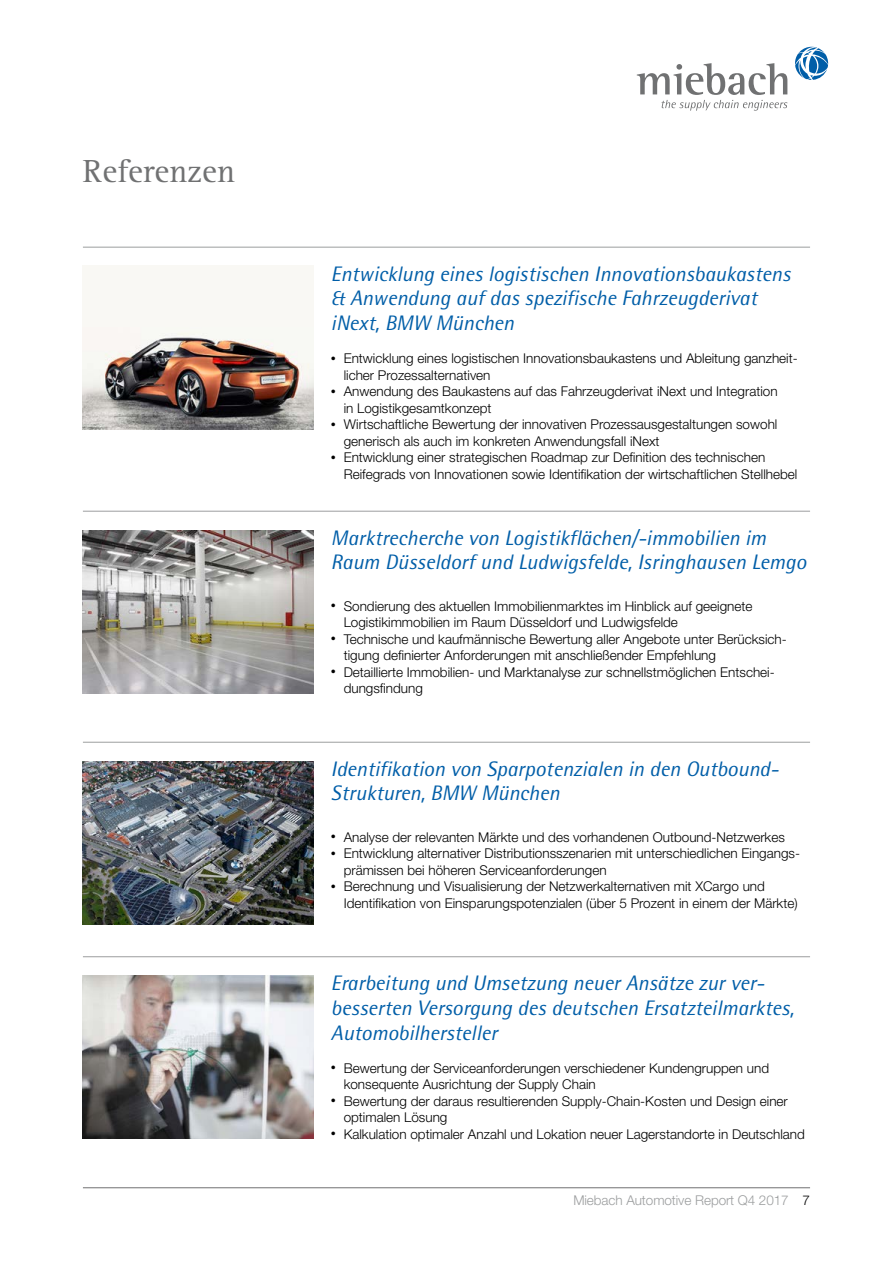
<style>
.page{position:relative;width:893px;height:1263px;background:#fff}
.page>*{position:absolute;margin:0;border:0;box-sizing:border-box;transform-origin:0 0}
.t1{font:33px "Rotis Serif Std";color:#707172}
.t2{font:italic 21px/24.8px "Rotis Semi Sans";color:#005ea8}
.t3{font:300 13.5px/16.5px "Helvetica Neue LT";color:#000}
.t4{font:300 13.5px "Helvetica Neue LT";letter-spacing:-.005em;color:#9c9e9f}
.s1{font-size:10.2px}
.s2{color:#000}
</style>
<div class="page">
<svg style="left:637px;top:63px;width:150px;height:48px"></svg>
<svg style="left:795px;top:47px;width:33px;height:33px"></svg>
<hr style="left:83px;top:1187px;width:727px;height:1px;background:#707172">
<hr style="left:83px;top:247px;width:727px;height:1px;background:#9c9e9f">
<hr style="left:83px;top:511px;width:727px;height:1px;background:#9c9e9f">
<hr style="left:83px;top:742px;width:727px;height:1px;background:#9c9e9f">
<hr style="left:83px;top:956px;width:727px;height:1px;background:#9c9e9f">
<div style="left:83px;top:266px;width:231px;height:163px;background:#f9f8f4"></div>
<img style="left:83px;top:337px;width:231px;height:92px">
<img style="left:83px;top:530px;width:231px;height:163px">
<img style="left:83px;top:976px;width:231px;height:163px">
<img style="left:83px;top:761px;width:231px;height:163px">
<h1 class="t1" style="left:83px;top:152px;width:154px">Referenzen</h1>
<h2 class="t2" style="left:331px;top:261px;width:461px">Entwicklung eines logistischen Innovationsbaukastens &amp; Anwendung auf das spezifische Fahrzeugderivat iNext, BMW München</h2>
<p class="t3" style="left:344px;top:350px;width:456px;text-indent:-13px"><span class="s1">•</span> Entwicklung eines logistischen Innovationsbaukastens und Ableitung ganzheit&shy;licher Prozessalternativen</p>
<p class="t3" style="left:344px;top:383px;width:435px;text-indent:-13px"><span class="s1">•</span> Anwendung des Baukastens auf das Fahrzeugderivat iNext und Integration in Logistikgesamtkonzept</p>
<p class="t3" style="left:344px;top:416px;width:435px;text-indent:-13px"><span class="s1">•</span> Wirtschaftliche Bewertung der innovativen Prozessausgestaltungen sowohl generisch als auch im konkreten Anwendungsfall iNext</p>
<p class="t3" style="left:344px;top:449px;width:455px;text-indent:-13px"><span class="s1">•</span> Entwicklung einer strategischen Roadmap zur Definition des technischen<br>Reifegrads von Innovationen sowie Identifikation der wirtschaftlichen Stellhebel</p>
<h2 class="t2" style="left:331px;top:525px;width:477px">Marktrecherche von Logistikflächen/-immobilien im<br>Raum Düsseldorf und Ludwigsfelde, Isringhausen Lemgo</h2>
<p class="t3" style="left:344px;top:597px;width:410px;text-indent:-13px"><span class="s1">•</span> Sondierung des aktuellen Immobilienmarktes im Hinblick auf geeignete<br>Logistikimmobilien im Raum Düsseldorf und Ludwigsfelde</p>
<p class="t3" style="left:344px;top:630px;width:445px;text-indent:-13px"><span class="s1">•</span> Technische und kaufmännische Bewertung aller Angebote unter Berücksich&shy;tigung definierter Anforderungen mit anschließender Empfehlung</p>
<p class="t3" style="left:344px;top:663px;width:433px;text-indent:-13px"><span class="s1">•</span> Detaillierte Immobilien- und Marktanalyse zur schnellstmöglichen Entschei&shy;dungsfindung</p>
<h2 class="t2" style="left:331px;top:756px;width:449px">Identifikation von Sparpotenzialen in den Outbound-<br>Strukturen, BMW München</h2>
<p class="t3" style="left:331px;top:828px;width:455px"><span class="s1">•</span> Analyse der relevanten Märkte und des vorhandenen Outbound-Netzwerkes</p>
<p class="t3" style="left:344px;top:845px;width:458px;text-indent:-13px"><span class="s1">•</span> Entwicklung alternativer Distributionsszenarien mit unterschiedlichen Eingangs&shy;prämissen bei höheren Serviceanforderungen</p>
<p class="t3" style="left:344px;top:878px;width:455px;text-indent:-13px"><span class="s1">•</span> Berechnung und Visualisierung der Netzwerkalternativen mit XCargo und<br>Identifikation von Einsparungspotenzialen (über 5 Prozent in einem der Märkte)</p>
<h2 class="t2" style="left:331px;top:970px;width:465px">Erarbeitung und Umsetzung neuer Ansätze zur ver&shy;besserten Versorgung des deutschen Ersatzteilmarktes,<br>Automobilhersteller</h2>
<p class="t3" style="left:344px;top:1059px;width:427px;text-indent:-13px"><span class="s1">•</span> Bewertung der Serviceanforderungen verschiedener Kundengruppen und konsequente Ausrichtung der Supply Chain</p>
<p class="t3" style="left:344px;top:1092px;width:446px;text-indent:-13px"><span class="s1">•</span> Bewertung der daraus resultierenden Supply-Chain-Kosten und Design einer optimalen Lösung</p>
<p class="t3" style="left:331px;top:1125px;width:475px"><span class="s1">•</span> Kalkulation optimaler Anzahl und Lokation neuer Lagerstandorte in Deutschland</p>
<p class="t4" style="left:573px;top:1191px;width:238px">Miebach Automotive Report Q4 2017 <span class="s2">7</span></p>
</div>
